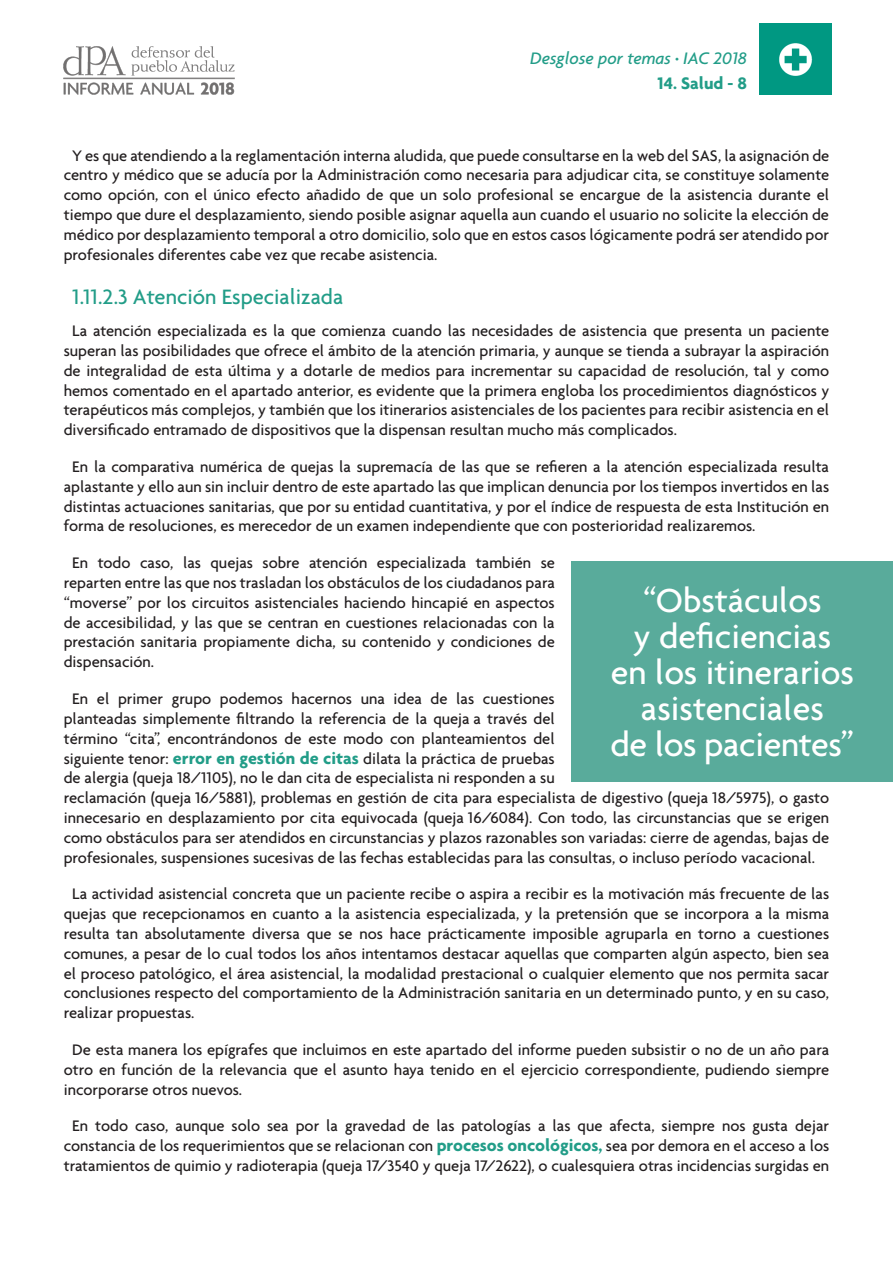
<style>
.page{position:relative;width:893px;height:1263px;background:#fff}
.page>*{position:absolute;margin:0;border:0;box-sizing:border-box;transform-origin:0 0}
.Destacados{font:500 36px/36px "Agenda";color:#fff;text-align:center}
.Título_1_1_1_1{font:500 22.5px "Agenda";color:#229d88}
.t1{font:italic 500 18px "Agenda";color:#229d88}
.t2{font:700 18px "Agenda";color:#229d88}
.Parrafo{font:500 16.5px/19.8px "Agenda";color:#231f20;text-align:justify}
.s1{font-weight:700;font-style:normal}
.s2{font-weight:700;font-size:18px;color:#229d88}
</style>
<div class="page">
<img style="left:759px;top:23px;width:72px;height:72px">
<img style="left:64px;top:47px;width:170px;height:48px">
<div style="left:572px;top:561px;width:321px;height:220px;background:#59ab9b"></div>
<p class="t1" style="left:530px;top:47px;width:218px">Desglose por temas <span class="s1">·</span> IAC 2018</p>
<p class="t2" style="left:658px;top:72px;width:91px">14. Salud - 8</p>
<p class="Parrafo" style="left:64px;top:145px;width:767px;text-indent:9px">Y es que atendiendo a la reglamentación interna aludida, que puede consultarse en la web del SAS, la asignación de centro y médico que se aducía por la Administración como necesaria para adjudicar cita, se constituye solamente como opción, con el único efecto añadido de que un solo profesional se encargue de la asistencia durante el tiempo que dure el desplazamiento, siendo posible asignar aquella aun cuando el usuario no solicite la elección de médico por desplazamiento temporal a otro domicilio, solo que en estos casos lógicamente podrá ser atendido por profesionales diferentes cabe vez que recabe asistencia.</p>
<p class="Título_1_1_1_1" style="left:72px;top:283px;width:272px">1.11.2.3 Atención Especializada</p>
<p class="Parrafo" style="left:64px;top:321px;width:767px;text-indent:9px">La atención especializada es la que comienza cuando las necesidades de asistencia que presenta un paciente superan las posibilidades que ofrece el ámbito de la atención primaria, y aunque se tienda a subrayar la aspiración de integralidad de esta última y a dotarle de medios para incrementar su capacidad de resolución, tal y como hemos comentado en el apartado anterior, es evidente que la primera engloba los procedimientos diagnósticos y terapéuticos más complejos, y también que los itinerarios asistenciales de los pacientes para recibir asistencia en el diversificado entramado de dispositivos que la dispensan resultan mucho más complicados.</p>
<p class="Parrafo" style="left:64px;top:456px;width:767px;text-indent:9px">En la comparativa numérica de quejas la supremacía de las que se refieren a la atención especializada resulta aplastante y ello aun sin incluir dentro de este apartado las que implican denuncia por los tiempos invertidos en las distintas actuaciones sanitarias, que por su entidad cuantitativa, y por el índice de respuesta de esta Institución en forma de resoluciones, es merecedor de un examen independiente que con posterioridad realizaremos.</p>
<p class="Parrafo" style="left:64px;top:553px;width:493px;text-indent:9px">En todo caso, las quejas sobre atención especializada también se reparten entre las que nos trasladan los obstáculos de los ciudadanos para “moverse” por los circuitos asistenciales haciendo hincapié en aspectos de accesibilidad, y las que se centran en cuestiones relacionadas con la prestación sanitaria propiamente dicha, su contenido y condiciones de dispensación.</p>
<p class="Parrafo" style="left:64px;top:688px;width:767px;text-align:left;text-indent:9px">En el primer grupo podemos hacernos una idea de las cuestiones<br>planteadas simplemente filtrando la referencia de la queja a través del<br>término “cita”, encontrándonos de este modo con planteamientos del<br>siguiente tenor: <span class="s2">error en gestión de citas</span> dilata la práctica de pruebas<br>de alergia (queja 18/1105), no le dan cita de especialista ni responden a su<br>reclamación (queja 16/5881), problemas en gestión de cita para especialista de digestivo (queja 18/5975), o gasto innecesario en desplazamiento por cita equivocada (queja 16/6084). Con todo, las circunstancias que se erigen como obstáculos para ser atendidos en circunstancias y plazos razonables son variadas: cierre de agendas, bajas de profesionales, suspensiones sucesivas de las fechas establecidas para las consultas, o incluso período vacacional.</p>
<p class="Parrafo" style="left:64px;top:884px;width:767px;text-indent:9px">La actividad asistencial concreta que un paciente recibe o aspira a recibir es la motivación más frecuente de las quejas que recepcionamos en cuanto a la asistencia especializada, y la pretensión que se incorpora a la misma resulta tan absolutamente diversa que se nos hace prácticamente imposible agruparla en torno a cuestiones comunes, a pesar de lo cual todos los años intentamos destacar aquellas que comparten algún aspecto, bien sea el proceso patológico, el área asistencial, la modalidad prestacional o cualquier elemento que nos permita sacar conclusiones respecto del comportamiento de la Administración sanitaria en un determinado punto, y en su caso, realizar propuestas.</p>
<p class="Parrafo" style="left:64px;top:1039px;width:767px;text-indent:9px">De esta manera los epígrafes que incluimos en este apartado del informe pueden subsistir o no de un año para otro en función de la relevancia que el asunto haya tenido en el ejercicio correspondiente, pudiendo siempre incorporarse otros nuevos.</p>
<p class="Parrafo" style="left:64px;top:1116px;width:767px;text-align:center">En todo caso, aunque solo sea por la gravedad de las patologías a las que afecta, siempre nos gusta dejar constancia de los requerimientos que se relacionan con <span class="s2">procesos oncológicos,</span> sea por demora en el acceso a los tratamientos de quimio y radioterapia (queja 17/3540 y queja 17/2622), o cualesquiera otras incidencias surgidas en</p>
<p class="Destacados" style="left:610px;top:582px;width:245px">“Obstáculos<br>y deficiencias<br>en los itinerarios asistenciales<br>de los pacientes”</p>
</div>
